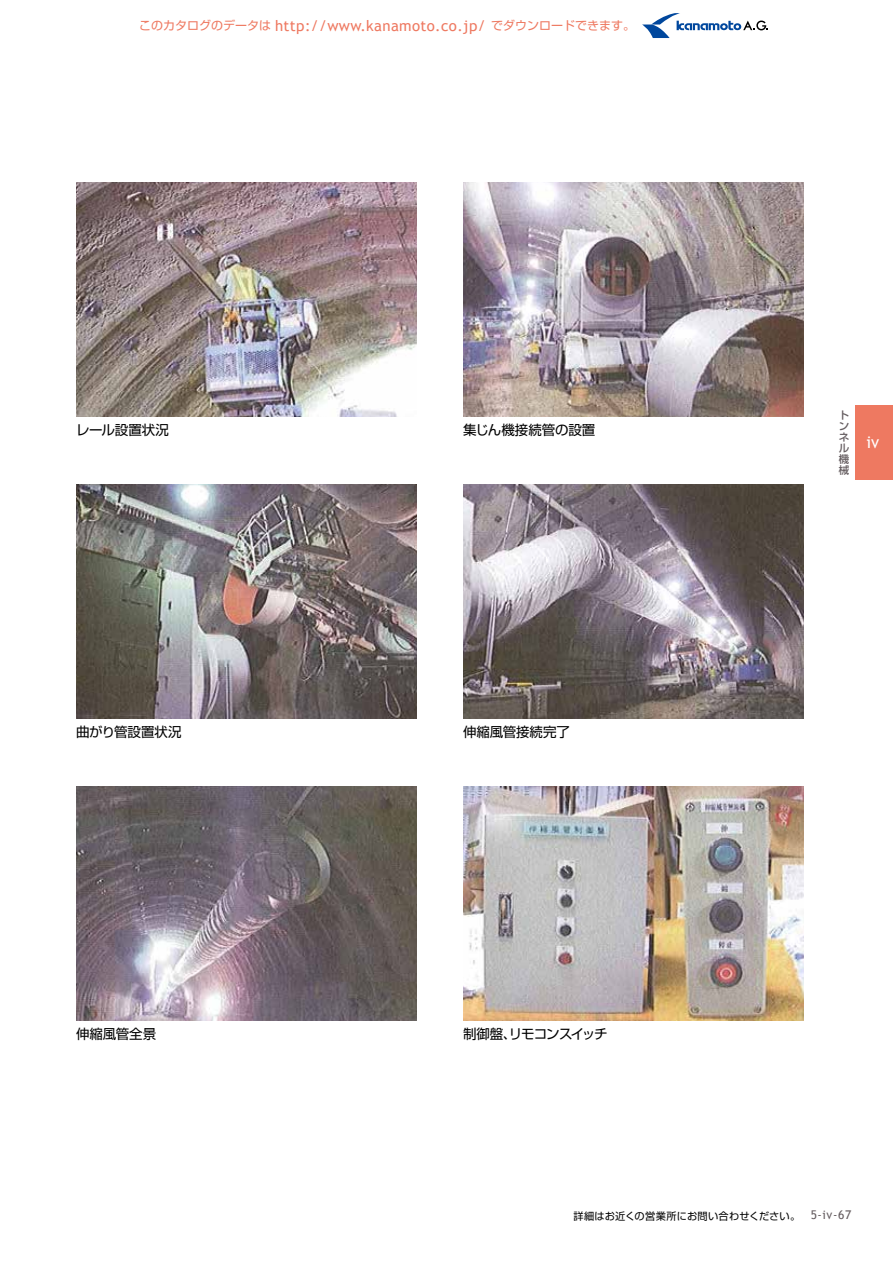
<style>
.page{position:relative;width:893px;height:1263px;background:#fff}
.page>*{position:absolute;margin:0;border:0;box-sizing:border-box;transform-origin:0 0}
.t1{font:16.5px "Trebuchet MS";color:#fff}
.t2{font:15px "Trebuchet MS";letter-spacing:.025em;color:#ee7961}
.t3{font:13.5px "Shin Go Pro";letter-spacing:-.01em;color:#000}
.t4{font:13.5px "Shin Go Pro";letter-spacing:-.075em;color:#000}
.t5{font:12px "Trebuchet MS";color:#655d60}
.t6{font:500 10.5px/11.1px "Shin Go Pro";color:#655d60;text-align:justify}
.t7{font:10.2px "Shin Go Pro";letter-spacing:.015em;color:#000}
.s1{font-family:"Shin Go Pro";font-size:12px}
</style>
<div class="page">
<div style="left:856px;top:405px;width:37px;height:74px;background:#ee7961"></div>
<svg style="left:642px;top:13px;width:126px;height:25px"></svg>
<img style="left:77px;top:183px;width:340px;height:234px">
<img style="left:77px;top:485px;width:340px;height:234px">
<img style="left:77px;top:787px;width:340px;height:234px">
<img style="left:463px;top:183px;width:340px;height:234px">
<img style="left:463px;top:485px;width:340px;height:234px">
<img style="left:463px;top:787px;width:340px;height:234px">
<p class="t2" style="left:139px;top:17px;width:498px"><span class="s1">このカタログのデータは</span> http://www.kanamoto.co.jp/ <span class="s1">でダウンロードできます。</span></p>
<p class="t3" style="left:76px;top:419px;width:94px">レール設置状況</p>
<p class="t3" style="left:463px;top:419px;width:134px">集じん機接続管の設置</p>
<p class="t6" style="left:839px;top:408px;width:12px">トンネル機械</p>
<p class="t1" style="left:866px;top:432px;width:14px">iv</p>
<p class="t3" style="left:76px;top:721px;width:107px">曲がり管設置状況</p>
<p class="t3" style="left:463px;top:721px;width:108px">伸縮風管接続完了</p>
<p class="t3" style="left:76px;top:1023px;width:82px">伸縮風管全景</p>
<p class="t4" style="left:463px;top:1023px;width:146px">制御盤、リモコンスイッチ</p>
<p class="t7" style="left:573px;top:1208px;width:228px">詳細はお近くの営業所にお問い合わせください。</p>
<p class="t5" style="left:811px;top:1208px;width:42px">5-iv-67</p>
</div>
